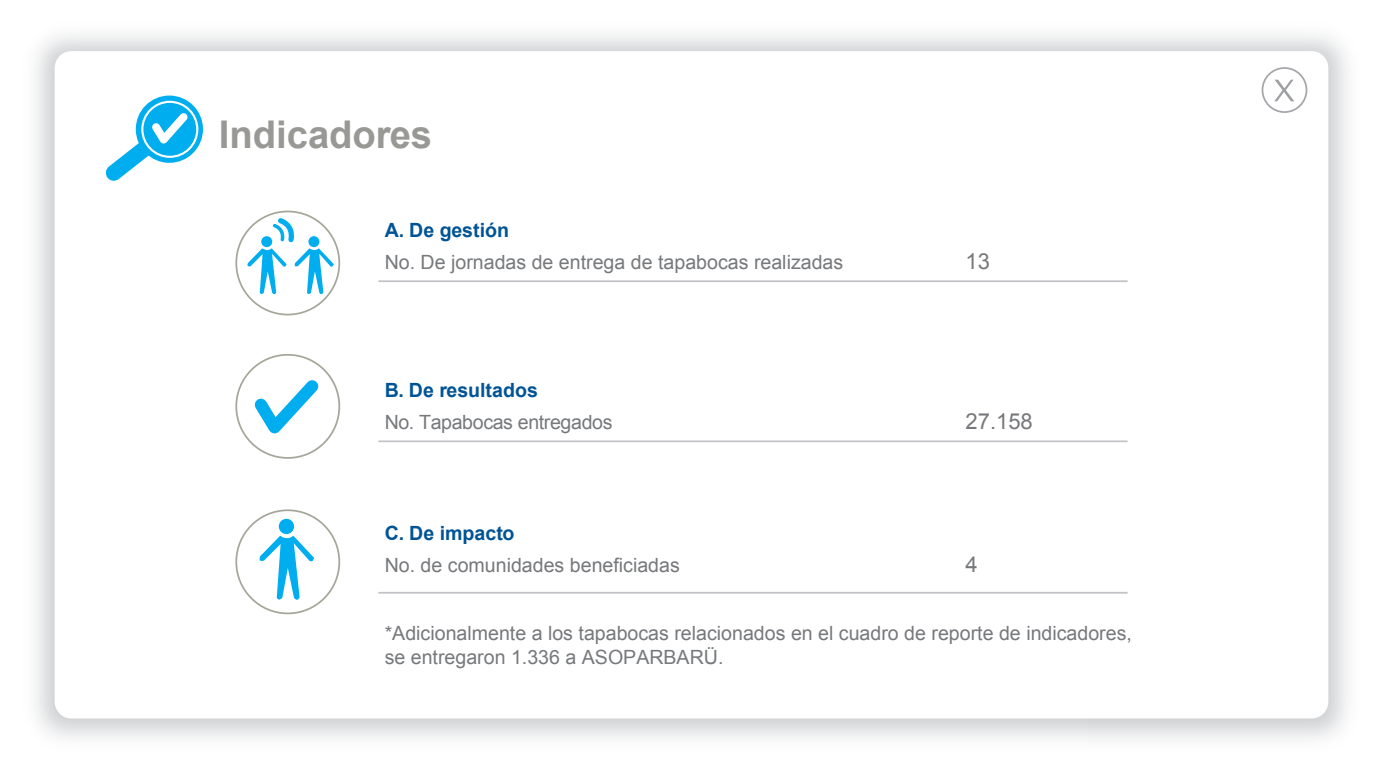
<style>
.page{position:relative;width:1389px;height:770px;background:#fff}
.page>*{position:absolute;margin:0;border:0;box-sizing:border-box;transform-origin:0 0}
.t1{font:700 38.15px "Arial";color:#989994}
.t2{font:22.05px "Arial";color:#76787b}
.t3{font:19.6px/23.4px "Arial";color:#76787b}
.t4{font:700 19.6px "Arial";color:#005495}
.t5{font:19.6px "Arial";letter-spacing:-.02em;color:#76787b}
</style>
<div class="page">
<img style="left:36px;top:35px;width:1311px;height:704px">
<div style="left:55px;top:51px;width:1273px;height:667px;background:#fff;border-radius:17px"></div>
<div style="left:1262px;top:67px;width:45px;height:46px;border:2px solid #a5a6aa;border-radius:50%"></div>
<svg style="left:1274px;top:80px;width:20px;height:21px"></svg>
<svg style="left:136px;top:95px;width:67px;height:68px"></svg>
<svg style="left:105px;top:101px;width:93px;height:80px"></svg>
<div style="left:235px;top:509px;width:105px;height:105px;border:2px solid #a6a69a;border-radius:50%"></div>
<div style="left:279px;top:518px;width:15px;height:16px;background:#00aeef;border-radius:50%"></div>
<svg style="left:259px;top:535px;width:55px;height:65px"></svg>
<div style="left:235px;top:354px;width:105px;height:104px;border:2px solid #a6a69a;border-radius:50%"></div>
<svg style="left:244px;top:369px;width:85px;height:78px"></svg>
<div style="left:235px;top:210px;width:105px;height:105px;border:2px solid #a6a69a;border-radius:50%"></div>
<svg style="left:246px;top:215px;width:88px;height:81px"></svg>
<hr style="left:378px;top:280px;width:750px;height:2px;background:#c2c3c6">
<hr style="left:378px;top:440px;width:750px;height:2px;background:#c2c3c6">
<hr style="left:378px;top:591px;width:750px;height:2px;background:#c2c3c6">
<h1 class="t1" style="left:219px;top:109px;width:215px">Indicadores</h1>
<p class="t4" style="left:385px;top:217px;width:126px">A. De gestión</p>
<p class="t3" style="left:385px;top:251px;width:460px">No. De jornadas de entrega de tapabocas realizadas</p>
<p class="t4" style="left:385px;top:377px;width:155px">B. De resultados</p>
<p class="t5" style="left:385px;top:408px;width:229px">No. Tapabocas entregados</p>
<p class="t4" style="left:385px;top:520px;width:131px">C. De impacto</p>
<p class="t3" style="left:385px;top:553px;width:297px">No. de comunidades beneficiadas</p>
<p class="t2" style="left:965px;top:247px;width:26px">13</p>
<p class="t2" style="left:965px;top:406px;width:69px">27.158</p>
<p class="t2" style="left:965px;top:549px;width:14px">4</p>
<p class="t3" style="left:385px;top:621px;width:749px">*Adicionalmente a los tapabocas relacionados en el cuadro de reporte de indicadores, se entregaron 1.336 a ASOPARBARÜ.</p>
</div>
